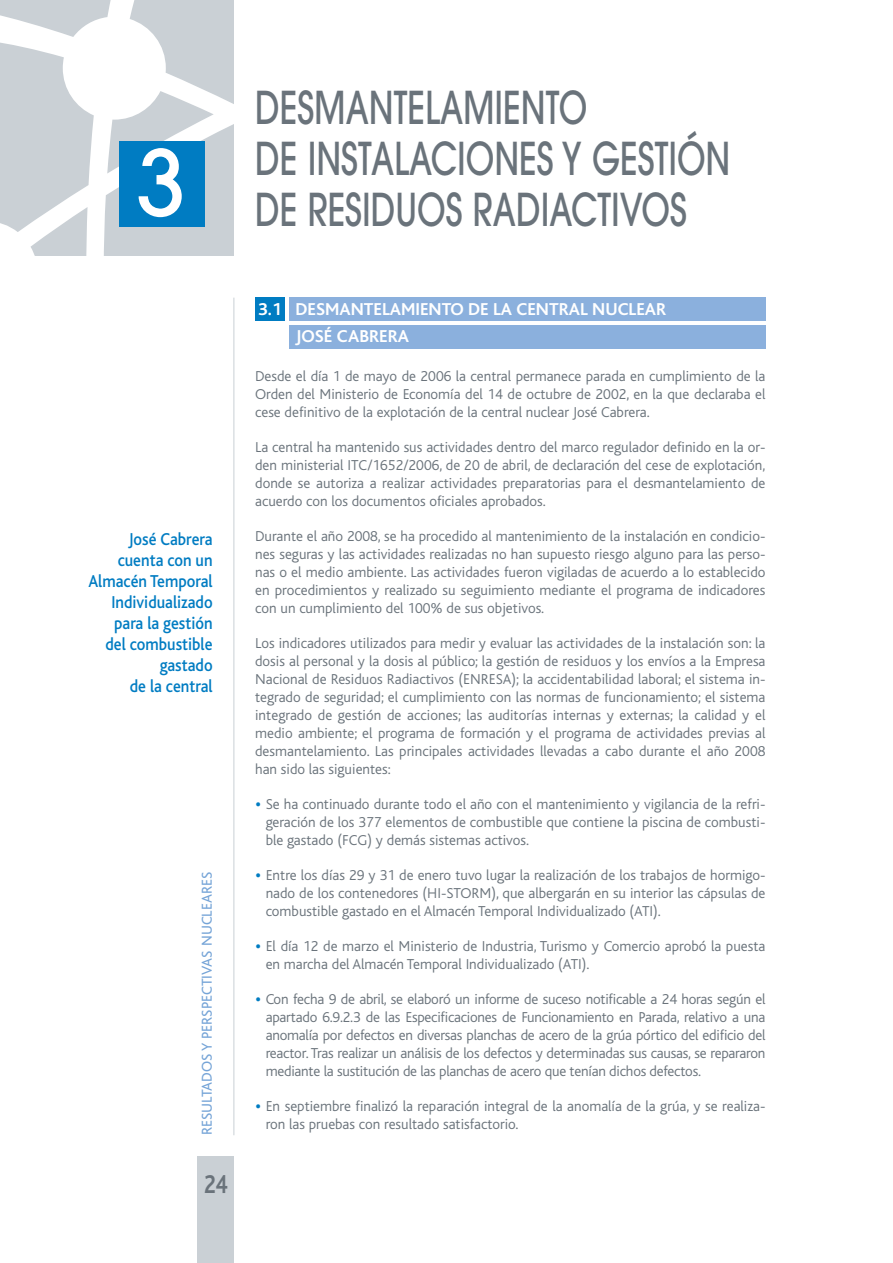
<style>
.page{position:relative;width:893px;height:1263px;background:#fff}
.page>*{position:absolute;margin:0;border:0;box-sizing:border-box;transform-origin:0 0}
.t1{font:500 90px "Avant Garde";color:#fff}
.t2{font:500 45px/51px "Avant Garde";color:#6a737b;scale:.75 1}
.t3{font:700 27px "Bliss";color:#6a737b;scale:.8 1}
.t4{font:500 18px/21px "Bliss";color:#007cc2;text-align:right;scale:.9 1}
.t5{font:700 18px/27.6px "Bliss";color:#fff}
.t6{font:300 15px/18px "Bliss";color:#6a737b;text-align:justify}
.t7{font:15px "Bliss";color:#75a4d7}
.s1{font-size:21px;color:#007cc2}
</style>
<div class="page">
<svg style="left:0;top:0;width:234px;height:255px"></svg>
<div style="left:119px;top:141px;width:85px;height:85px;background:#007cc2"></div>
<hr style="left:233px;top:298px;width:1px;height:837px;background:#cad0d5">
<div style="left:198px;top:1157px;width:36px;height:106px;background:#cad0d5"></div>
<div style="left:255px;top:298px;width:30px;height:23px;background:#007cc2"></div>
<div style="left:289px;top:298px;width:476px;height:23px;background:#8bb0dd"></div>
<div style="left:289px;top:325px;width:476px;height:24px;background:#8bb0dd"></div>
<h1 class="t1" style="left:137px;top:149px;width:51px">3</h1>
<h2 class="t2" style="left:255px;top:86px;width:635px">DESMANTELAMIENTO<br>DE INSTALACIONES Y GESTIÓN<br>DE RESIDUOS RADIACTIVOS</h2>
<p class="t4" style="left:88px;top:530px;width:139px">José Cabrera cuenta con un<br>Almacén Temporal<br>Individualizado para la gestión<br>del combustible gastado<br>de la central</p>
<p class="t7" style="left:201px;top:1135px;width:265px;rotate:-90deg">RESULTADOS Y PERSPECTIVAS NUCLEARES</p>
<h3 class="t3" style="left:204px;top:1174px;width:31px">24</h3>
<p class="t5" style="left:296px;top:297px;width:372px;text-indent:-37px">3.1 DESMANTELAMIENTO DE LA CENTRAL NUCLEAR<br>JOSÉ CABRERA</p>
<p class="t6" style="left:255px;top:369px;width:512px">Desde el día 1 de mayo de 2006 la central permanece parada en cumplimiento de la Orden del Ministerio de Economía del 14 de octubre de 2002, en la que declaraba el cese definitivo de la explotación de la central nuclear José Cabrera.</p>
<p class="t6" style="left:255px;top:440px;width:512px">La central ha mantenido sus actividades dentro del marco regulador definido en la or&shy;den ministerial ITC/1652/2006, de 20 de abril, de declaración del cese de explotación, donde se autoriza a realizar actividades preparatorias para el desmantelamiento de acuerdo con los documentos oficiales aprobados.</p>
<p class="t6" style="left:255px;top:529px;width:512px">Durante el año 2008, se ha procedido al mantenimiento de la instalación en condicio&shy;nes seguras y las actividades realizadas no han supuesto riesgo alguno para las perso&shy;nas o el medio ambiente. Las actividades fueron vigiladas de acuerdo a lo establecido en procedimientos y realizado su seguimiento mediante el programa de indicadores con un cumplimiento del 100% de sus objetivos.</p>
<p class="t6" style="left:255px;top:636px;width:512px">Los indicadores utilizados para medir y evaluar las actividades de la instalación son: la dosis al personal y la dosis al público; la gestión de residuos y los envíos a la Empresa Nacional de Residuos Radiactivos (ENRESA); la accidentabilidad laboral; el sistema in&shy;tegrado de seguridad; el cumplimiento con las normas de funcionamiento; el sistema integrado de gestión de acciones; las auditorías internas y externas; la calidad y el medio ambiente; el programa de formación y el programa de actividades previas al desmantelamiento. Las principales actividades llevadas a cabo durante el año 2008 han sido las siguientes:</p>
<p class="t6" style="left:266px;top:797px;width:501px;text-indent:-10px"><span class="s1">•</span> Se ha continuado durante todo el año con el mantenimiento y vigilancia de la refri&shy;geración de los 377 elementos de combustible que contiene la piscina de combusti&shy;ble gastado (FCG) y demás sistemas activos.</p>
<p class="t6" style="left:266px;top:868px;width:501px;text-indent:-10px"><span class="s1">•</span> Entre los días 29 y 31 de enero tuvo lugar la realización de los trabajos de hormigo&shy;nado de los contenedores (HI-STORM), que albergarán en su interior las cápsulas de combustible gastado en el Almacén Temporal Individualizado (ATI).</p>
<p class="t6" style="left:266px;top:939px;width:501px;text-indent:-10px"><span class="s1">•</span> El día 12 de marzo el Ministerio de Industria, Turismo y Comercio aprobó la puesta en marcha del Almacén Temporal Individualizado (ATI).</p>
<p class="t6" style="left:266px;top:992px;width:501px;text-indent:-10px"><span class="s1">•</span> Con fecha 9 de abril, se elaboró un informe de suceso notificable a 24 horas según el apartado 6.9.2.3 de las Especificaciones de Funcionamiento en Parada, relativo a una anomalía por defectos en diversas planchas de acero de la grúa pórtico del edificio del reactor. Tras realizar un análisis de los defectos y determinadas sus causas, se repararon mediante la sustitución de las planchas de acero que tenían dichos defectos.</p>
<p class="t6" style="left:266px;top:1099px;width:501px;text-indent:-10px"><span class="s1">•</span> En septiembre finalizó la reparación integral de la anomalía de la grúa, y se realiza&shy;ron las pruebas con resultado satisfactorio.</p>
</div>
